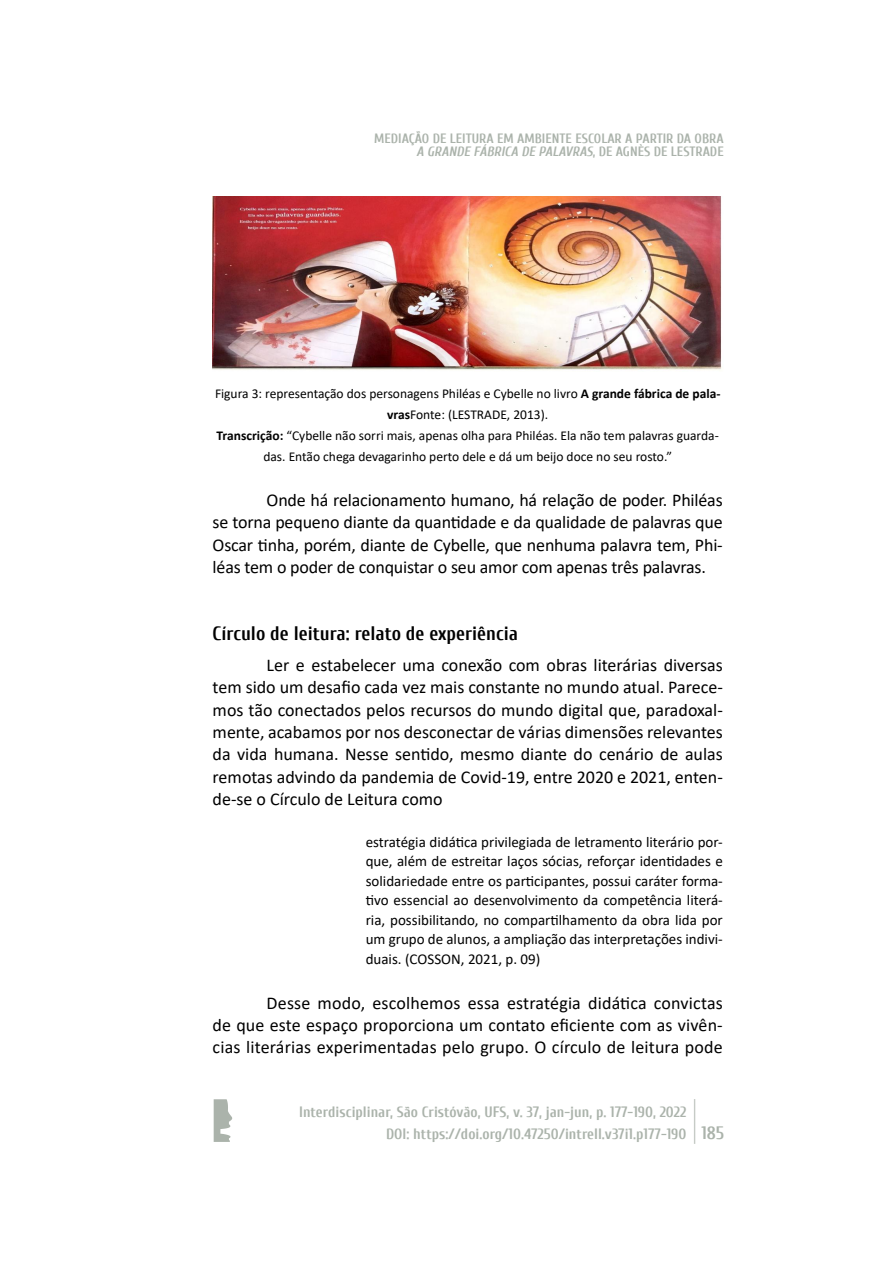
<style>
.page{position:relative;width:893px;height:1263px;background:#fff}
.page>*{position:absolute;margin:0;border:0;box-sizing:border-box;transform-origin:0 0}
.t1{font:700 19.5px "Cuprum";color:#000}
.t2{font:18px/22.4px "Calibri";color:#000;text-align:justify}
.t3{font:15px/19.5px "Calibri";color:#000;text-align:justify}
.t4{font:700 15px/21.6px "Cuprum";color:#abb3ab}
.t5{font:13.5px/21px "Calibri";color:#000;text-align:center}
.t6{font:700 13.5px/13.5px "Cuprum";color:#abb3ab;text-align:right}
.s1{font-style:italic}
.s2{font-weight:700}
.s3{font-size:25.5px}
.s4{font-size:24px}
.s5{font-size:18px}
</style>
<div class="page">
<svg style="left:214px;top:1099px;width:18px;height:43px"></svg>
<img style="left:213px;top:196px;width:509px;height:174px">
<p class="t6" style="left:374px;top:131px;width:351px">MEDIAÇÃO DE LEITURA EM AMBIENTE ESCOLAR A PARTIR DA OBRA<br><span class="s1">A GRANDE FÁBRICA DE PALAVRAS</span>, DE AGNÈS DE LESTRADE</p>
<p class="t5" style="left:215px;top:383px;width:507px">Figura 3: representação dos personagens Philéas e Cybelle no livro <span class="s2">A grande fábrica de pala&shy;vras</span>Fonte: (LESTRADE, 2013).<br><span class="s2">Transcrição:</span> “Cybelle não sorri mais, apenas olha para Philéas. Ela não tem palavras guarda&shy;das. Então chega devagarinho perto dele e dá um beijo doce no seu rosto.”</p>
<p class="t2" style="left:213px;top:488px;width:512px;text-indent:54px">Onde há relacionamento humano, há relação de poder. Philéas se torna pequeno diante da quantidade e da qualidade de palavras que Oscar tinha, porém, diante de Cybelle, que nenhuma palavra tem, Phi&shy;léas tem o poder de conquistar o seu amor com apenas três palavras.</p>
<p class="t1" style="left:213px;top:622px;width:307px">Círculo de leitura: relato de experiência</p>
<p class="t2" style="left:213px;top:653px;width:512px;text-indent:54px">Ler e estabelecer uma conexão com obras literárias diversas tem sido um desafio cada vez mais constante no mundo atual. Parece&shy;mos tão conectados pelos recursos do mundo digital que, paradoxal&shy;mente, acabamos por nos desconectar de várias dimensões relevantes da vida humana. Nesse sentido, mesmo diante do cenário de aulas remotas advindo da pandemia de Covid-19, entre 2020 e 2021, enten&shy;de-se o Círculo de Leitura como</p>
<p class="t3" style="left:366px;top:832px;width:359px">estratégia didática privilegiada de letramento literário por&shy;que, além de estreitar laços sócias, reforçar identidades e solidariedade entre os participantes, possui caráter forma&shy;tivo essencial ao desenvolvimento da competência literá&shy;ria, possibilitando, no compartilhamento da obra lida por um grupo de alunos, a ampliação das interpretações indivi&shy;duais. (COSSON, 2021, p. 09)</p>
<p class="t2" style="left:213px;top:991px;width:512px;text-indent:54px">Desse modo, escolhemos essa estratégia didática convictas de que este espaço proporciona um contato eficiente com as vivên&shy;cias literárias experimentadas pelo grupo. O círculo de leitura pode</p>
<p class="t4" style="left:386px;top:1101px;width:340px;text-indent:-87px">Interdisciplinar, São Cristóvão, UFS, v. 37, jan-jun, p. 177-190, 2022 <span class="s3">|<br></span>DOI: https://doi.org/10.47250/intrell.v37i1.p177-190 <span class="s4">|</span> <span class="s5">185</span></p>
</div>
